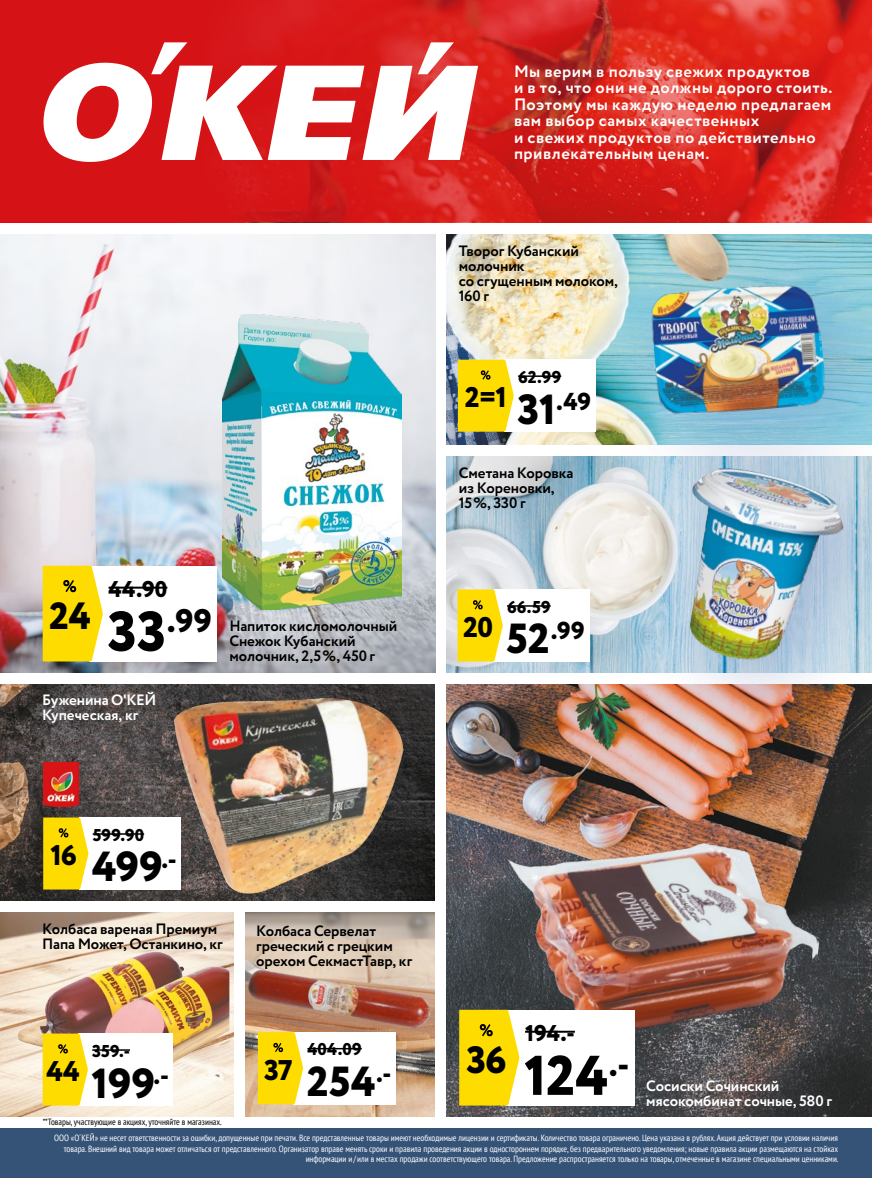
<style>
.page{position:relative;width:872px;height:1178px;background:#fff}
.page>*{position:absolute;margin:0;border:0;box-sizing:border-box;transform-origin:0 0}
.t1{font:800 55.8px "Circe";color:#000}
.t2{font:800 42px "Circe";letter-spacing:.005em;color:#000}
.t3{font:800 37.95px "Circe";color:#000}
.t4{font:800 32.55px "Circe";color:#000}
.t5{font:800 28.5px "Circe";letter-spacing:-.02em;color:#000}
.t6{font:800 24.45px "Circe";color:#000}
.t7{font:800 22.8px "Circe";letter-spacing:.005em;color:#000}
.t8{font:800 17.1px "Circe";letter-spacing:.01em;color:#000}
.t9{font:700 16.5px/16.5px "Circe";letter-spacing:.03em;color:#fff}
.t10{font:700 15px/15px "Circe";letter-spacing:-.005em;color:#000}
.t11{font:700 15px/15px "Circe";letter-spacing:-.005em;color:#fff}
.t12{font:condensed 9px/10.5px "PT Sans";color:#fff;text-align:right}
.t13{font:condensed 9px "PT Sans";color:#000}
.s1{font-size:42px}
.s2{font-size:55.8px}
</style>
<div class="page">
<img style="left:0;top:684px;width:434px;height:216px">
<img style="left:0;top:912px;width:233px;height:204px">
<img style="left:0;top:234px;width:435px;height:438px">
<img style="left:447px;top:234px;width:149px;height:210px">
<img style="left:447px;top:456px;width:194px;height:216px">
<img style="left:447px;top:684px;width:425px;height:432px">
<div style="left:0;top:1128px;width:872px;height:50px;background:#355377"></div>
<img style="left:245px;top:912px;width:190px;height:204px">
<img style="left:245px;top:970px;width:187px;height:58px">
<div style="left:293px;top:1032px;width:103px;height:72px;background:#fff"></div>
<hr style="left:307px;top:1048px;width:55px;height:1px;background:#000">
<svg style="left:258px;top:1032px;width:45px;height:72px;background:#fbdc17"></svg>
<img style="left:174px;top:698px;width:229px;height:203px">
<div style="left:79px;top:817px;width:101px;height:72px;background:#fff"></div>
<hr style="left:93px;top:833px;width:51px;height:2px;background:#000">
<svg style="left:43px;top:817px;width:45px;height:72px;background:#f9da15"></svg>
<div style="left:641px;top:419px;width:231px;height:322px;background:#455ba6;opacity:.3"></div>
<img style="left:689px;top:506px;width:159px;height:163px">
<div style="left:493px;top:589px;width:96px;height:72px;background:#fff"></div>
<hr style="left:507px;top:605px;width:43px;height:2px;background:#000">
<svg style="left:457px;top:589px;width:46px;height:72px;background:#fbdc1c"></svg>
<div style="left:596px;top:229px;width:276px;height:277px;background:#455ba6;opacity:.3"></div>
<img style="left:649px;top:281px;width:178px;height:137px">
<div style="left:504px;top:360px;width:91px;height:72px;background:#fff"></div>
<hr style="left:518px;top:375px;width:43px;height:2px;background:#000">
<svg style="left:458px;top:360px;width:56px;height:72px;background:#fbdb14"></svg>
<div style="left:90px;top:566px;width:127px;height:95px;background:#fff"></div>
<hr style="left:109px;top:587px;width:58px;height:2px;background:#000">
<svg style="left:43px;top:566px;width:60px;height:95px;background:#fbdc18"></svg>
<img style="left:17px;top:951px;width:212px;height:122px">
<div style="left:78px;top:1033px;width:94px;height:72px;background:#fff"></div>
<hr style="left:92px;top:1049px;width:38px;height:2px;background:#000">
<svg style="left:43px;top:1033px;width:45px;height:72px;background:#fadb18"></svg>
<img style="left:490px;top:823px;width:338px;height:234px">
<div style="left:506px;top:1010px;width:128px;height:95px;background:#fff"></div>
<hr style="left:525px;top:1031px;width:50px;height:2px;background:#000">
<svg style="left:459px;top:1010px;width:60px;height:95px;background:#fadb16"></svg>
<img style="left:223px;top:314px;width:179px;height:296px">
<img style="left:703px;top:0;width:169px;height:222px">
<svg style="left:0;top:0;width:703px;height:222px;background:#d4201d"></svg>
<svg style="left:38px;top:42px;width:440px;height:121px"></svg>
<img style="left:43px;top:762px;width:36px;height:45px">
<h3 class="t9" style="left:514px;top:64px;width:320px">Мы верим в пользу свежих продуктов<br>и в то, что они не должны дорого стоить.<br>Поэтому мы каждую неделю предлагаем вам выбор самых качественных<br>и свежих продуктов по действительно привлекательным ценам.</h3>
<h3 class="t10" style="left:459px;top:244px;width:161px">Творог Кубанский молочник<br>со сгущенным молоком,<br>160 г</h3>
<h3 class="t5" style="left:465px;top:378px;width:43px">2=1</h3>
<h3 class="t8" style="left:518px;top:365px;width:45px">62.99</h3>
<h3 class="t6" style="left:517px;top:385px;width:75px"><span class="s1">31</span>.49</h3>
<h3 class="t3" style="left:49px;top:590px;width:43px">24</h3>
<h3 class="t7" style="left:109px;top:573px;width:60px">44.90</h3>
<h3 class="t4" style="left:108px;top:599px;width:106px"><span class="s2">33</span>.99</h3>
<h3 class="t11" style="left:42px;top:693px;width:116px">Буженина О'КЕЙ<br>Купеческая, кг</h3>
<h3 class="t10" style="left:229px;top:619px;width:169px">Напиток кисломолочный<br>Снежок Кубанский молочник, 2,5%, 450 г</h3>
<h3 class="t5" style="left:50px;top:836px;width:28px">16</h3>
<h3 class="t8" style="left:93px;top:823px;width:53px">599.90</h3>
<h2 class="t2" style="left:92px;top:838px;width:86px">499<sup>.-</sup></h2>
<h3 class="t10" style="left:42px;top:922px;width:182px">Колбаса вареная Премиум<br>Папа Может, Останкино, кг</h3>
<h3 class="t10" style="left:256px;top:924px;width:158px">Колбаса Сервелат греческий с грецким орехом СекмастТавр, кг</h3>
<h3 class="t8" style="left:92px;top:1039px;width:39px">359.-</h3>
<h3 class="t8" style="left:307px;top:1038px;width:56px">404.09</h3>
<h3 class="t5" style="left:47px;top:1052px;width:35px">44</h3>
<h2 class="t2" style="left:92px;top:1054px;width:79px">199<sup>.-</sup></h2>
<h3 class="t5" style="left:264px;top:1051px;width:30px">37</h3>
<h2 class="t2" style="left:307px;top:1053px;width:86px">254<sup>.-</sup></h2>
<p class="t13" style="left:43px;top:1116px;width:181px">**Товары, участвующие в акциях, уточняйте в магазинах.</p>
<h3 class="t10" style="left:459px;top:466px;width:116px">Сметана Коровка из Кореновки,<br>15%, 330 г</h3>
<h3 class="t5" style="left:463px;top:608px;width:31px">20</h3>
<h3 class="t8" style="left:507px;top:595px;width:45px">66.59</h3>
<h3 class="t6" style="left:506px;top:614px;width:80px"><span class="s1">52</span>.99</h3>
<h3 class="t3" style="left:466px;top:1034px;width:42px">36</h3>
<h3 class="t7" style="left:525px;top:1017px;width:51px">194.-</h3>
<h1 class="t1" style="left:524px;top:1038px;width:106px">124<sup>.-</sup></h1>
<h3 class="t11" style="left:646px;top:1078px;width:187px">Сосиски Сочинский мясокомбинат сочные, 580 г</h3>
<p class="t12" style="left:54px;top:1132px;width:786px">ООО «О´КЕЙ» не несет ответственности за ошибки, допущенные при печати. Все представленные товары имеют необходимые лицензии и сертификаты. Количество товара ограничено. Цена указана в рублях. Акция действует при условии наличия товара. Внешний вид товара может отличаться от представленного. Организатор вправе менять сроки и правила проведения акции в одностороннем порядке, без предварительного уведомления; новые правила акции размещаются на стойках информации и / или в местах продажи соответствующего товара. Предложение распространяется только на товары, отмеченные в магазине специальными ценниками.</p>
</div>
